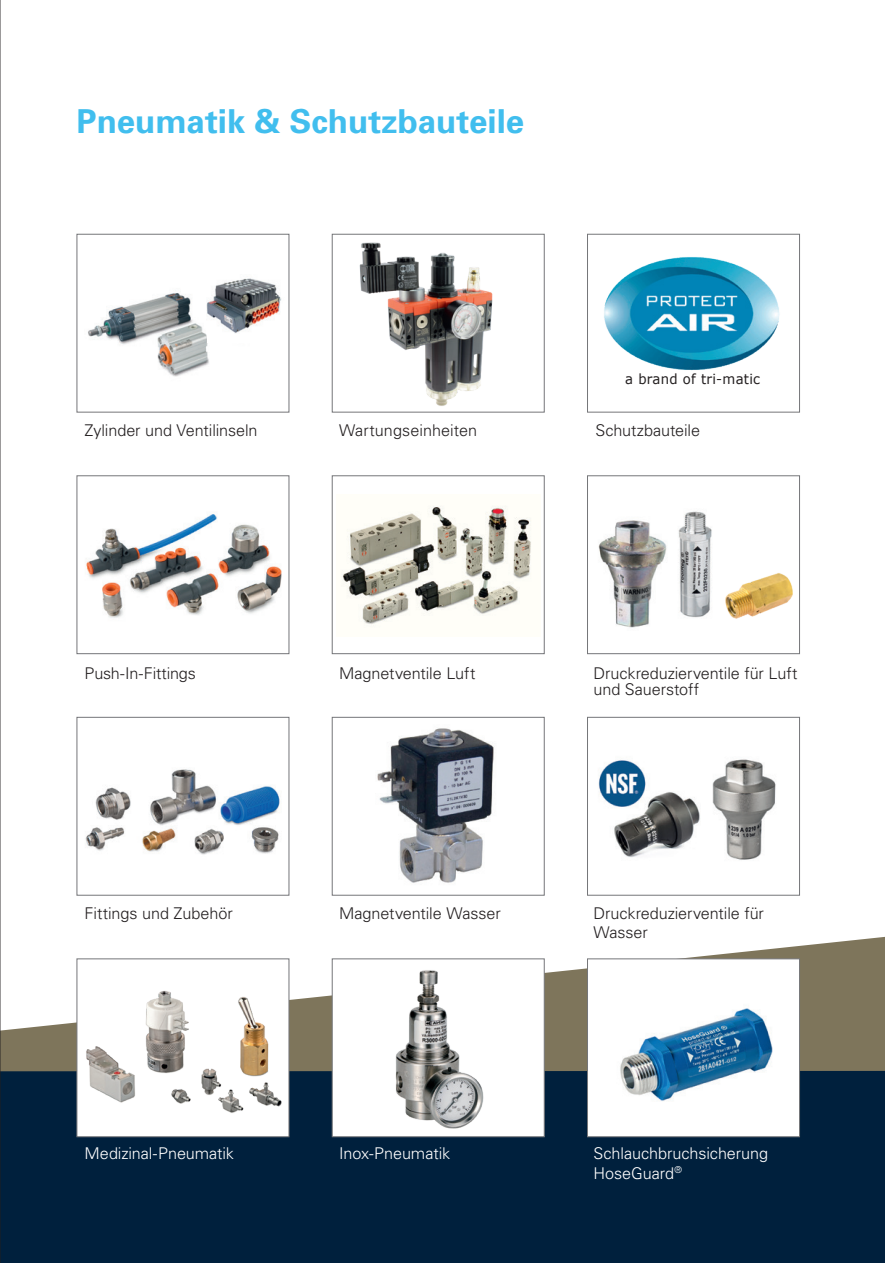
<style>
.page{position:relative;width:885px;height:1263px;background:#fff}
.page>*{position:absolute;margin:0;border:0;box-sizing:border-box;transform-origin:0 0}
.t1{font:700 33px "Univers";color:#41beee}
.t2{font:300 16.2px/16.5px "Univers";letter-spacing:-.005em;color:#231f20}
.t3{font:300 16.2px/19.5px "Univers";letter-spacing:-.005em;color:#fff}
.t4{font:13.95px "Verdana";letter-spacing:.02em;color:#231f20;scale:.95 1}
</style>
<div class="page">
<svg style="left:758px;top:937px;width:126px;height:134px;background:#867e66"></svg>
<svg style="left:1px;top:876px;width:757px;height:195px"></svg>
<div style="left:1px;top:1071px;width:883px;height:192px;background:#00203d"></div>
<div style="left:587px;top:234px;width:212px;height:178px;background:#fff;border:1px solid #757679"></div>
<div style="left:587px;top:475px;width:212px;height:179px;background:#fff;border:1px solid #757679"></div>
<div style="left:587px;top:717px;width:212px;height:178px;background:#fff;border:1px solid #757679"></div>
<div style="left:587px;top:958px;width:212px;height:179px;background:#fff;border:1px solid #757679"></div>
<div style="left:332px;top:717px;width:212px;height:178px;background:#fff;border:1px solid #757679"></div>
<div style="left:332px;top:958px;width:212px;height:179px;background:#fff;border:1px solid #757679"></div>
<div style="left:77px;top:475px;width:212px;height:179px;background:#fff;border:1px solid #757679"></div>
<div style="left:77px;top:717px;width:212px;height:178px;background:#fff"></div>
<div style="left:77px;top:958px;width:212px;height:179px;background:#fff;border:1px solid #757679"></div>
<div style="left:332px;top:475px;width:212px;height:179px;background:#fff;border:1px solid #757679"></div>
<img style="left:71px;top:971px;width:224px;height:163px">
<img style="left:353px;top:958px;width:164px;height:171px">
<img style="left:620px;top:1008px;width:153px;height:93px">
<img style="left:86px;top:514px;width:196px;height:104px">
<img style="left:341px;top:506px;width:191px;height:120px">
<img style="left:85px;top:769px;width:195px;height:86px">
<img style="left:377px;top:728px;width:117px;height:155px">
<img style="left:598px;top:760px;width:102px;height:97px">
<img style="left:712px;top:759px;width:64px;height:101px">
<img style="left:598px;top:520px;width:69px;height:108px">
<img style="left:678px;top:511px;width:34px;height:107px">
<img style="left:725px;top:573px;width:68px;height:46px">
<img style="left:604px;top:257px;width:176px;height:114px">
<img style="left:331px;top:234px;width:214px;height:179px">
<hr style="left:0;top:0;width:1px;height:1263px;background:#231f20">
<img style="left:88px;top:293px;width:121px;height:84px">
<div style="left:207px;top:269px;width:74px;height:73px;background:#fff"></div>
<img style="left:207px;top:278px;width:74px;height:55px">
<h1 class="t1" style="left:77px;top:100px;width:449px">Pneumatik &amp; Schutzbauteile</h1>
<p class="t2" style="left:85px;top:422px;width:174px">Zylinder und Ventilinseln</p>
<p class="t2" style="left:339px;top:422px;width:140px">Wartungseinheiten</p>
<p class="t2" style="left:85px;top:664px;width:113px">Push-In-Fittings</p>
<p class="t2" style="left:339px;top:664px;width:138px">Magnetventile Luft</p>
<p class="t4" style="left:625px;top:370px;width:143px">a brand of tri-matic</p>
<p class="t2" style="left:595px;top:422px;width:106px">Schutzbauteile</p>
<p class="t2" style="left:593px;top:664px;width:205px">Druckreduzierventile für Luft und Sauerstoff</p>
<p class="t2" style="left:85px;top:904px;width:150px">Fittings und Zubehör</p>
<p class="t2" style="left:339px;top:905px;width:163px">Magnetventile Wasser</p>
<p class="t2" style="left:593px;top:903px;width:172px;line-height:19.5px">Druckreduzierventile für<br>Wasser</p>
<p class="t3" style="left:85px;top:1143px;width:151px">Medizinal-Pneumatik</p>
<p class="t3" style="left:339px;top:1143px;width:113px">Inox-Pneumatik</p>
<p class="t3" style="left:593px;top:1143px;width:176px">Schlauchbruchsicherung<br>HoseGuard<sup>®</sup></p>
</div>
